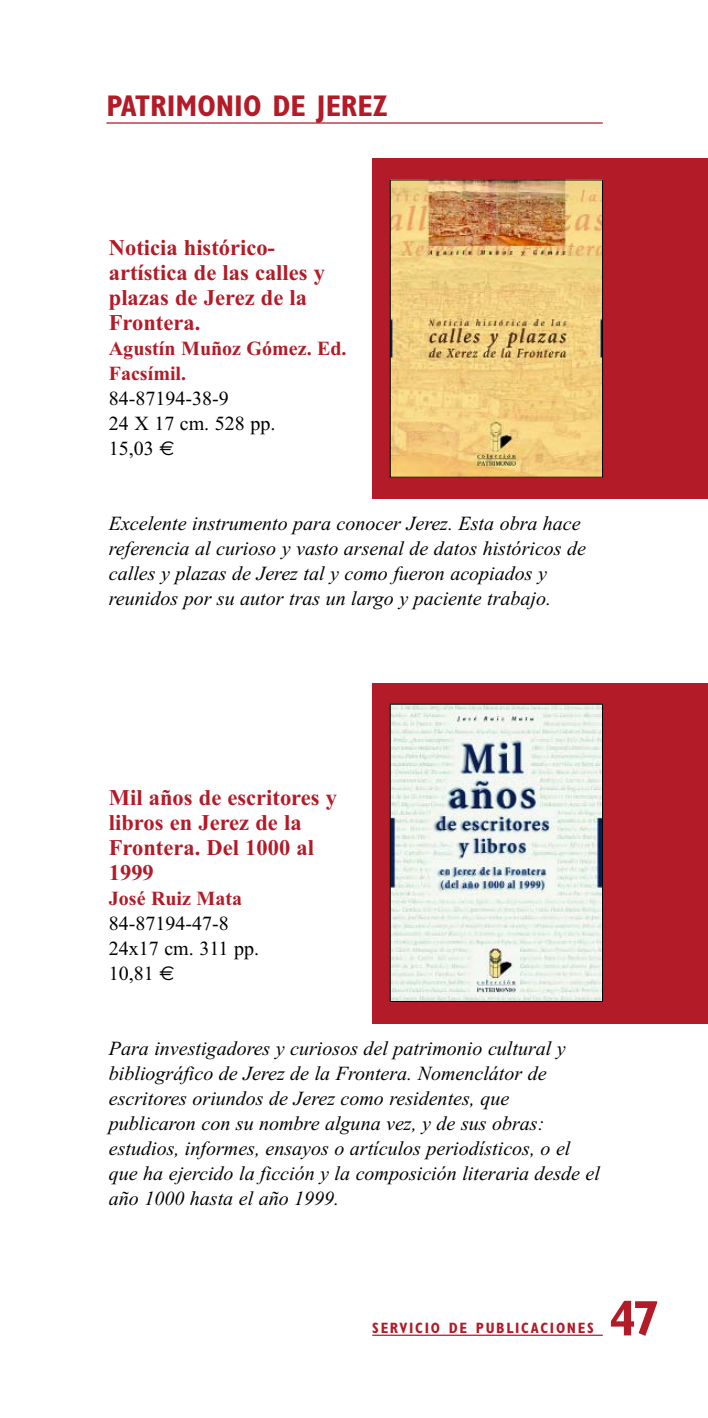
<style>
.page{position:relative;width:708px;height:1418px;background:#fff}
.page>*{position:absolute;margin:0;border:0;box-sizing:border-box;transform-origin:0 0}
.t1{font:700 condensed 50px "Gill Sans";color:#b21b27}
.t2{font:700 condensed 30px "Gill Sans";color:#b21b27}
.t3{font:700 22.5px/25px "Times New Roman";color:#b21b27}
.t4{font:italic 20px/25px "Times New Roman";color:#000}
.t5{font:20px/25px "Times New Roman";color:#000}
.t6{font:700 20px/25px "Times New Roman";color:#b21b27}
.t7{font:700 condensed 15px "Gill Sans";letter-spacing:.11em;color:#b21b27}
.s1{font-family:"Euro Sans"}
</style>
<div class="page">
<hr style="left:372px;top:1334px;width:230px;height:1px;background:#b21b27">
<div style="left:372px;top:159px;width:336px;height:340px;background:#b21b27"></div>
<img style="left:392px;top:182px;width:208px;height:293px">
<div style="left:390px;top:180px;width:212px;height:297px;border:1px solid #000"></div>
<div style="left:372px;top:683px;width:336px;height:340px;background:#b21b27"></div>
<img style="left:392px;top:706px;width:208px;height:293px">
<hr style="left:106px;top:122px;width:496px;height:2px;background:#b21b27">
<h2 class="t2" style="left:106px;top:96px;width:283px">PATRIMONIO DE JEREZ</h2>
<p class="t3" style="left:109px;top:237px;width:217px">Noticia histórico&shy;artística de las calles y plazas de Jerez de la<br>Frontera.</p>
<p class="t6" style="left:109px;top:338px;width:239px">Agustín Muñoz Gómez. Ed.<br>Facsímil.</p>
<p class="t5" style="left:109px;top:387px;width:168px">84-87194-38-9<br>24 X 17 cm. 528 pp.<br>15,03 <span class="s1">€</span></p>
<p class="t4" style="left:109px;top:512px;width:478px">Excelente instrumento para conocer Jerez. Esta obra hace referencia al curioso y vasto arsenal de datos históricos de calles y plazas de Jerez tal y como fueron acopiados y reunidos por su autor tras un largo y paciente trabajo.</p>
<p class="t3" style="left:109px;top:787px;width:230px">Mil años de escritores y libros en Jerez de la<br>Frontera. Del 1000 al<br>1999</p>
<p class="t6" style="left:109px;top:888px;width:135px">José Ruiz Mata</p>
<p class="t5" style="left:109px;top:912px;width:152px">84-87194-47-8<br>24x17 cm. 311 pp.<br>10,81 <span class="s1">€</span></p>
<p class="t4" style="left:109px;top:1037px;width:492px">Para investigadores y curiosos del patrimonio cultural y bibliográfico de Jerez de la Frontera. Nomenclátor de escritores oriundos de Jerez como residentes, que publicaron con su nombre alguna vez, y de sus obras: estudios, informes, ensayos o artículos periodísticos, o el que ha ejercido la ficción y la composición literaria desde el año 1000 hasta el año 1999.</p>
<p class="t7" style="left:372px;top:1322px;width:223px">SERVICIO DE PUBLICACIONES</p>
<h1 class="t1" style="left:610px;top:1301px;width:51px">47</h1>
</div>
